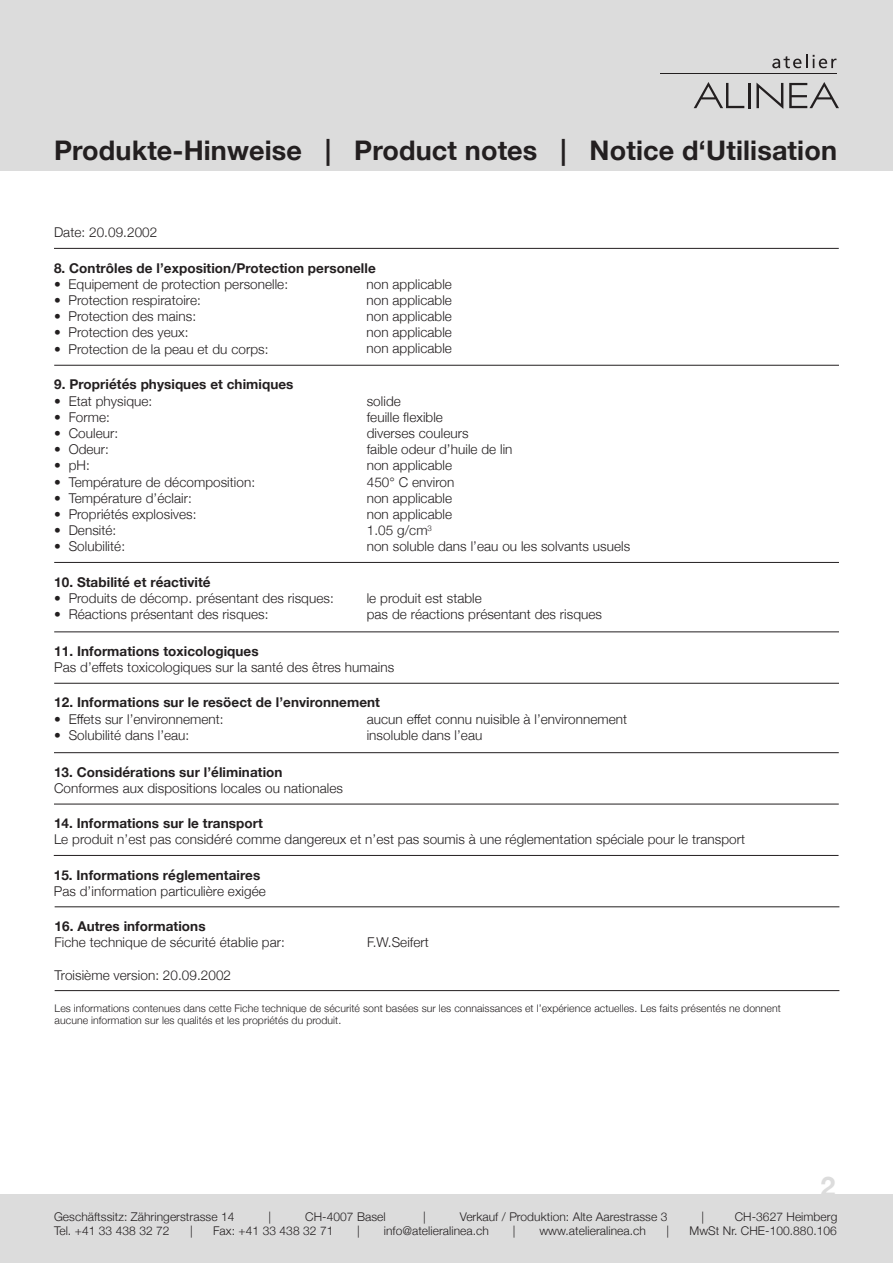
<style>
.page{position:relative;width:893px;height:1263px;background:#fff}
.page>*{position:absolute;margin:0;border:0;box-sizing:border-box;transform-origin:0 0}
.t1{font:700 27px "Helvetica Neue";letter-spacing:.005em;color:#231f20}
.t2{font:700 27px "Helvetica Neue";color:#dcdcdc}
.t3{font:300 13.5px "Helvetica Neue";letter-spacing:.005em;color:#231f20}
.t4{font:700 13.5px "Helvetica Neue";letter-spacing:.005em;color:#231f20}
.t5{font:300 12px "Helvetica Neue";letter-spacing:.005em;color:#231f20}
.t6{font:300 10.5px/12.6px "Helvetica Neue";letter-spacing:.005em;color:#231f20}
</style>
<div class="page">
<div style="left:0;top:0;width:893px;height:170px;background:#dcdcdc"></div>
<div style="left:0;top:1195px;width:893px;height:68px;background:#dcdcdc"></div>
<hr style="left:748px;top:83px;width:2px;height:25px;background:#231f20">
<svg style="left:756px;top:83px;width:27px;height:26px"></svg>
<svg style="left:694px;top:82px;width:50px;height:26px"></svg>
<svg style="left:789px;top:82px;width:50px;height:26px"></svg>
<svg style="left:772px;top:54px;width:64px;height:14px"></svg>
<hr style="left:660px;top:73px;width:176px;height:1px;background:#231f20">
<hr style="left:54px;top:248px;width:785px;height:1px;background:#231f20">
<hr style="left:54px;top:365px;width:785px;height:1px;background:#231f20">
<hr style="left:54px;top:562px;width:785px;height:1px;background:#231f20">
<hr style="left:54px;top:631px;width:785px;height:1px;background:#231f20">
<hr style="left:54px;top:683px;width:785px;height:1px;background:#231f20">
<hr style="left:55px;top:906px;width:784px;height:1px;background:#231f20">
<hr style="left:55px;top:990px;width:784px;height:1px;background:#231f20">
<hr style="left:54px;top:752px;width:785px;height:1px;background:#231f20">
<hr style="left:54px;top:804px;width:785px;height:1px;background:#231f20">
<hr style="left:54px;top:855px;width:784px;height:1px;background:#231f20">
<h1 class="t1" style="left:54px;top:130px;width:784px">Produkte-Hinweise | Product notes | Notice d‘Utilisation</h1>
<p class="t3" style="left:54px;top:222px;width:105px">Date: 20.09.2002</p>
<p class="t4" style="left:54px;top:257px;width:323px">8. Contrôles de l’exposition/Protection personelle</p>
<p class="t3" style="left:54px;top:273px;width:236px">• Equipement de protection personelle:</p>
<p class="t3" style="left:54px;top:289px;width:148px">• Protection respiratoire:</p>
<p class="t3" style="left:54px;top:305px;width:144px">• Protection des mains:</p>
<p class="t3" style="left:54px;top:322px;width:136px">• Protection des yeux:</p>
<p class="t3" style="left:54px;top:338px;width:216px">• Protection de la peau et du corps:</p>
<p class="t4" style="left:54px;top:374px;width:241px">9. Propriétés physiques et chimiques</p>
<p class="t3" style="left:54px;top:390px;width:100px">• Etat physique:</p>
<p class="t3" style="left:54px;top:406px;width:57px">• Forme:</p>
<p class="t3" style="left:54px;top:422px;width:65px">• Couleur:</p>
<p class="t3" style="left:54px;top:438px;width:56px">• Odeur:</p>
<p class="t3" style="left:54px;top:455px;width:37px">• pH:</p>
<p class="t3" style="left:54px;top:471px;width:202px">• Température de décomposition:</p>
<p class="t3" style="left:54px;top:487px;width:139px">• Température d’éclair:</p>
<p class="t3" style="left:54px;top:503px;width:144px">• Propriétés explosives:</p>
<p class="t3" style="left:54px;top:519px;width:64px">• Densité:</p>
<p class="t3" style="left:54px;top:536px;width:72px">• Solubilité:</p>
<p class="t4" style="left:54px;top:571px;width:158px">10. Stabilité et réactivité</p>
<p class="t3" style="left:54px;top:587px;width:281px">• Produits de décomp. présentant des risques:</p>
<p class="t3" style="left:54px;top:603px;width:216px">• Réactions présentant des risques:</p>
<p class="t4" style="left:54px;top:641px;width:206px">11. Informations toxicologiques</p>
<p class="t3" style="left:54px;top:656px;width:342px">Pas d’effets toxicologiques sur la santé des êtres humains</p>
<p class="t4" style="left:54px;top:692px;width:327px">12. Informations sur le resöect de l’environnement</p>
<p class="t3" style="left:54px;top:708px;width:171px">• Effets sur l’environnement:</p>
<p class="t3" style="left:54px;top:724px;width:137px">• Solubilité dans l’eau:</p>
<p class="t3" style="left:367px;top:273px;width:87px">non applicable</p>
<p class="t3" style="left:367px;top:289px;width:87px">non applicable</p>
<p class="t3" style="left:367px;top:305px;width:87px">non applicable</p>
<p class="t3" style="left:367px;top:322px;width:87px">non applicable</p>
<p class="t3" style="left:367px;top:338px;width:87px">non applicable</p>
<p class="t3" style="left:367px;top:390px;width:36px">solide</p>
<p class="t3" style="left:367px;top:406px;width:78px">feuille flexible</p>
<p class="t3" style="left:367px;top:422px;width:103px">diverses couleurs</p>
<p class="t3" style="left:367px;top:438px;width:147px">faible odeur d’huile de lin</p>
<p class="t3" style="left:367px;top:455px;width:87px">non applicable</p>
<p class="t3" style="left:367px;top:471px;width:89px">450° C environ</p>
<p class="t3" style="left:367px;top:487px;width:87px">non applicable</p>
<p class="t3" style="left:367px;top:503px;width:87px">non applicable</p>
<p class="t3" style="left:367px;top:519px;width:67px">1.05 g/cm<sup>3</sup></p>
<p class="t3" style="left:367px;top:536px;width:265px">non soluble dans l’eau ou les solvants usuels</p>
<p class="t3" style="left:367px;top:587px;width:117px">le produit est stable</p>
<p class="t3" style="left:367px;top:603px;width:237px">pas de réactions présentant des risques</p>
<p class="t3" style="left:367px;top:708px;width:262px">aucun effet connu nuisible à l’environnement</p>
<p class="t3" style="left:367px;top:724px;width:117px">insoluble dans l’eau</p>
<p class="t4" style="left:54px;top:761px;width:230px">13. Considérations sur l’élimination</p>
<p class="t3" style="left:54px;top:777px;width:290px">Conformes aux dispositions locales ou nationales</p>
<p class="t4" style="left:54px;top:813px;width:210px">14. Informations sur le transport</p>
<p class="t3" style="left:54px;top:829px;width:693px">Le produit n’est pas considéré comme dangereux et n’est pas soumis à une réglementation spéciale pour le transport</p>
<p class="t4" style="left:54px;top:864px;width:208px">15. Informations réglementaires</p>
<p class="t3" style="left:54px;top:880px;width:213px">Pas d’information particulière exigée</p>
<p class="t4" style="left:55px;top:915px;width:152px">16. Autres informations</p>
<p class="t3" style="left:55px;top:931px;width:232px">Fiche technique de sécurité établie par:</p>
<p class="t3" style="left:55px;top:964px;width:178px">Troisième version: 20.09.2002</p>
<p class="t3" style="left:367px;top:931px;width:63px">F.W.Seifert</p>
<p class="t6" style="left:55px;top:1001px;width:728px">Les informations contenues dans cette Fiche technique de sécurité sont basées sur les connaissances et l’expérience actuelles. Les faits présentés ne donnent aucune information sur les qualités et les propriétés du produit.</p>
<h1 class="t2" style="left:820px;top:1165px;width:17px">2</h1>
<p class="t5" style="left:54px;top:1206px;width:182px">Geschäftssitz: Zähringerstrasse 14</p>
<p class="t5" style="left:268px;top:1206px;width:4px">|</p>
<p class="t5" style="left:305px;top:1206px;width:82px">CH-4007 Basel</p>
<p class="t5" style="left:423px;top:1206px;width:4px">|</p>
<p class="t5" style="left:460px;top:1206px;width:209px">Verkauf / Produktion: Alte Aarestrasse 3</p>
<p class="t5" style="left:701px;top:1206px;width:4px">|</p>
<p class="t5" style="left:735px;top:1206px;width:104px">CH-3627 Heimberg</p>
<p class="t5" style="left:54px;top:1221px;width:117px">Tel. +41 33 438 32 72</p>
<p class="t5" style="left:190px;top:1221px;width:4px">|</p>
<p class="t5" style="left:213px;top:1221px;width:122px">Fax: +41 33 438 32 71</p>
<p class="t5" style="left:357px;top:1221px;width:4px">|</p>
<p class="t5" style="left:384px;top:1221px;width:107px">info@atelieralinea.ch</p>
<p class="t5" style="left:513px;top:1221px;width:4px">|</p>
<p class="t5" style="left:539px;top:1221px;width:108px">www.atelieralinea.ch</p>
<p class="t5" style="left:666px;top:1221px;width:4px">|</p>
<p class="t5" style="left:689px;top:1221px;width:149px">MwSt Nr. CHE-100.880.106</p>
</div>
